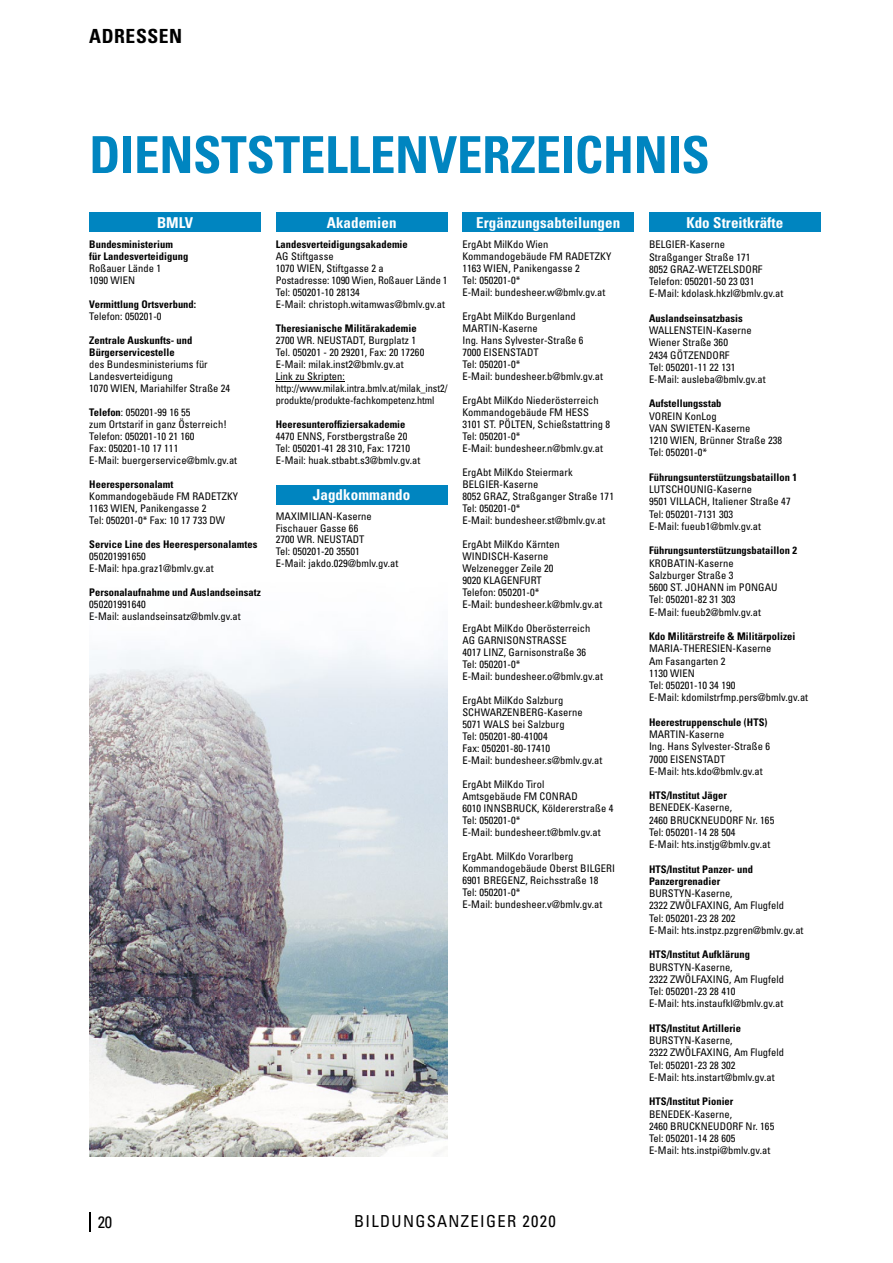
<style>
.page{position:relative;width:893px;height:1263px;background:#fff}
.page>*{position:absolute;margin:0;border:0;box-sizing:border-box;transform-origin:0 0}
.t1{font:700 condensed 51px "Univers LT Std";letter-spacing:-.005em;color:#0085c0}
.t2{font:700 condensed 19.5px "Univers";letter-spacing:.03em;color:#000}
.t3{font:condensed 16.5px "Univers LT Std";letter-spacing:.08em;color:#000}
.t4{font:700 condensed 15px "Univers LT Std";letter-spacing:.005em;color:#fff}
.t5{font:condensed 10.5px/12px "Univers LT Std";letter-spacing:.005em;color:#000}
.t6{font:700 condensed 10.5px/12px "Univers LT Std";letter-spacing:.005em;color:#000}
.s1{font-weight:700}
</style>
<div class="page">
<svg style="left:89px;top:1212px;width:2px;height:19px"></svg>
<img style="left:89px;top:642px;width:358px;height:515px">
<div style="left:89px;top:213px;width:172px;height:19px;background:#0085c0"></div>
<div style="left:462px;top:213px;width:172px;height:19px;background:#0085c0"></div>
<div style="left:276px;top:213px;width:171px;height:19px;background:#0085c0"></div>
<hr style="left:276px;top:381px;width:69px;height:1px;background:#000">
<div style="left:276px;top:485px;width:171px;height:19px;background:#0085c0"></div>
<div style="left:649px;top:213px;width:172px;height:19px;background:#0085c0"></div>
<h2 class="t2" style="left:89px;top:24px;width:94px">ADRESSEN</h2>
<h1 class="t1" style="left:89px;top:124px;width:622px">DIENSTSTELLENVERZEICHNIS</h1>
<h3 class="t4" style="left:157px;top:213px;width:37px">BMLV</h3>
<p class="t6" style="left:89px;top:238px;width:101px">Bundesministerium<br>für Landesverteidigung</p>
<p class="t5" style="left:89px;top:262px;width:73px">Roßauer Lände 1<br>1090 WIEN</p>
<p class="t6" style="left:89px;top:298px;width:108px">Vermittlung Ortsverbund:</p>
<p class="t5" style="left:89px;top:310px;width:74px">Telefon: 050201-0</p>
<p class="t6" style="left:89px;top:334px;width:105px">Zentrale Auskunfts- und<br>Bürgerservicestelle</p>
<p class="t5" style="left:89px;top:358px;width:143px">des Bundesministeriums für<br>Landesverteidigung<br>1070 WIEN, Mariahilfer Straße 24</p>
<p class="t5" style="left:89px;top:406px;width:149px"><span class="s1">Telefon</span>: 050201-99 16 55<br>zum Ortstarif in ganz Österreich!<br>Telefon: 050201-10 21 160<br>Fax: 050201-10 17 111<br>E-Mail: buergerservice@bmlv.gv.at</p>
<p class="t6" style="left:89px;top:478px;width:86px">Heerespersonalamt</p>
<p class="t5" style="left:89px;top:490px;width:150px">Kommandogebäude FM RADETZKY<br>1163 WIEN, Panikengasse 2<br>Tel: 050201-0* Fax: 10 17 733 DW</p>
<p class="t6" style="left:89px;top:538px;width:170px">Service Line des Heerespersonalamtes</p>
<p class="t5" style="left:89px;top:550px;width:126px">050201991650<br>E-Mail: hpa.graz1@bmlv.gv.at</p>
<p class="t6" style="left:89px;top:586px;width:173px">Personalaufnahme und Auslandseinsatz</p>
<p class="t5" style="left:89px;top:598px;width:153px">050201991640<br>E-Mail: auslandseinsatz@bmlv.gv.at</p>
<h3 class="t4" style="left:327px;top:213px;width:71px">Akademien</h3>
<p class="t6" style="left:276px;top:238px;width:134px">Landesverteidigungsakademie</p>
<p class="t5" style="left:276px;top:250px;width:173px">AG Stiftgasse<br>1070 WIEN, Stiftgasse 2 a<br>Postadresse: 1090 Wien, Roßauer Lände 1<br>Tel: 050201-10 28134<br>E-Mail: christoph.witamwas@bmlv.gv.at</p>
<p class="t6" style="left:276px;top:322px;width:142px">Theresianische Militärakademie</p>
<p class="t5" style="left:276px;top:334px;width:173px">2700 WR. NEUSTADT, Burgplatz 1<br>Tel. 050201 - 20 29201, Fax: 20 17260<br>E-Mail: milak.inst2@bmlv.gv.at<br>Link zu Skripten: http://www.milak.intra.bmlv.at/milak_inst2/ produkte/produkte-fachkompetenz.html</p>
<p class="t6" style="left:276px;top:418px;width:131px">Heeresunteroffiziersakademie</p>
<p class="t5" style="left:276px;top:430px;width:146px">4470 ENNS, Forstbergstraße 20<br>Tel: 050201-41 28 310, Fax: 17210<br>E-Mail: huak.stbabt.s3@bmlv.gv.at</p>
<h3 class="t4" style="left:313px;top:485px;width:99px">Jagdkommando</h3>
<p class="t5" style="left:276px;top:510px;width:124px">MAXIMILIAN-Kaserne<br>Fischauer Gasse 66<br>2700 WR. NEUSTADT<br>Tel: 050201-20 35501<br>E-Mail: jakdo.029@bmlv.gv.at</p>
<h3 class="t4" style="left:476px;top:213px;width:145px">Ergänzungsabteilungen</h3>
<p class="t5" style="left:462px;top:238px;width:150px">ErgAbt MilKdo Wien<br>Kommandogebäude FM RADETZKY<br>1163 WIEN, Panikengasse 2<br>Tel: 050201-0*<br>E-Mail: bundesheer.w@bmlv.gv.at</p>
<p class="t5" style="left:462px;top:310px;width:142px">ErgAbt MilKdo Burgenland<br>MARTIN-Kaserne<br>Ing. Hans Sylvester-Straße 6<br>7000 EISENSTADT<br>Tel: 050201-0*<br>E-Mail: bundesheer.b@bmlv.gv.at</p>
<p class="t5" style="left:462px;top:394px;width:149px">ErgAbt MilKdo Niederösterreich<br>Kommandogebäude FM HESS<br>3101 ST. PÖLTEN, Schießstattring 8<br>Tel: 050201-0*<br>E-Mail: bundesheer.n@bmlv.gv.at</p>
<p class="t5" style="left:462px;top:466px;width:153px">ErgAbt MilKdo Steiermark<br>BELGIER-Kaserne<br>8052 GRAZ, Straßganger Straße 171<br>Tel: 050201-0*<br>E-Mail: bundesheer.st@bmlv.gv.at</p>
<p class="t5" style="left:462px;top:538px;width:142px">ErgAbt MilKdo Kärnten<br>WINDISCH-Kaserne<br>Welzenegger Zeile 20<br>9020 KLAGENFURT<br>Telefon: 050201-0*<br>E-Mail: bundesheer.k@bmlv.gv.at</p>
<p class="t5" style="left:462px;top:622px;width:142px">ErgAbt MilKdo Oberösterreich<br>AG GARNISONSTRASSE<br>4017 LINZ, Garnisonstraße 36<br>Tel: 050201-0*<br>E-Mail: bundesheer.o@bmlv.gv.at</p>
<p class="t5" style="left:462px;top:694px;width:142px">ErgAbt MilKdo Salzburg<br>SCHWARZENBERG-Kaserne<br>5071 WALS bei Salzburg<br>Tel: 050201-80-41004<br>Fax: 050201-80-17410<br>E-Mail: bundesheer.s@bmlv.gv.at</p>
<p class="t5" style="left:462px;top:778px;width:152px">ErgAbt MilKdo Tirol<br>Amtsgebäude FM CONRAD<br>6010 INNSBRUCK, Köldererstraße 4<br>Tel: 050201-0*<br>E-Mail: bundesheer.t@bmlv.gv.at</p>
<p class="t5" style="left:462px;top:850px;width:154px">ErgAbt. MilKdo Vorarlberg<br>Kommandogebäude Oberst BILGERI<br>6901 BREGENZ, Reichsstraße 18<br>Tel: 050201-0*<br>E-Mail: bundesheer.v@bmlv.gv.at</p>
<h3 class="t4" style="left:686px;top:213px;width:98px">Kdo Streitkräfte</h3>
<p class="t5" style="left:649px;top:238px;width:136px">BELGIER-Kaserne<br>Straßganger Straße 171<br>8052 GRAZ-WETZELSDORF<br>Telefon: 050201-50 23 031<br>E-Mail: kdolask.hkzl@bmlv.gv.at</p>
<p class="t6" style="left:649px;top:312px;width:95px">Auslandseinsatzbasis</p>
<p class="t5" style="left:649px;top:324px;width:118px">WALLENSTEIN-Kaserne<br>Wiener Straße 360<br>2434 GÖTZENDORF<br>Tel: 050201-11 22 131<br>E-Mail: ausleba@bmlv.gv.at</p>
<p class="t6" style="left:649px;top:398px;width:74px">Aufstellungsstab</p>
<p class="t5" style="left:649px;top:410px;width:135px">VOREIN KonLog<br>VAN SWIETEN-Kaserne<br>1210 WIEN, Brünner Straße 238<br>Tel: 050201-0*</p>
<p class="t6" style="left:649px;top:471px;width:150px">Führungsunterstützungsbataillon 1</p>
<p class="t5" style="left:649px;top:483px;width:143px">LUTSCHOUNIG-Kaserne<br>9501 VILLACH, Italiener Straße 47<br>Tel: 050201-7131 303<br>E-Mail: fueub1@bmlv.gv.at</p>
<p class="t6" style="left:649px;top:545px;width:150px">Führungsunterstützungsbataillon 2</p>
<p class="t5" style="left:649px;top:557px;width:130px">KROBATIN-Kaserne<br>Salzburger Straße 3<br>5600 ST. JOHANN im PONGAU<br>Tel: 050201-82 31 303<br>E-Mail: fueub2@bmlv.gv.at</p>
<p class="t6" style="left:649px;top:630px;width:148px">Kdo Militärstreife &amp; Militärpolizei</p>
<p class="t5" style="left:649px;top:642px;width:161px">MARIA-THERESIEN-Kaserne<br>Am Fasangarten 2<br>1130 WIEN<br>Tel: 050201-10 34 190<br>E-Mail: kdomilstrfmp.pers@bmlv.gv.at</p>
<p class="t6" style="left:649px;top:716px;width:120px">Heerestruppenschule (HTS)</p>
<p class="t5" style="left:649px;top:728px;width:123px">MARTIN-Kaserne<br>Ing. Hans Sylvester-Straße 6<br>7000 EISENSTADT<br>E-Mail: hts.kdo@bmlv.gv.at</p>
<p class="t6" style="left:649px;top:789px;width:79px">HTS/Institut Jäger</p>
<p class="t5" style="left:649px;top:801px;width:127px">BENEDEK-Kaserne,<br>2460 BRUCKNEUDORF Nr. 165<br>Tel: 050201-14 28 504<br>E-Mail: hts.instjg@bmlv.gv.at</p>
<p class="t6" style="left:649px;top:863px;width:106px">HTS/Institut Panzer- und<br>Panzergrenadier</p>
<p class="t5" style="left:649px;top:887px;width:156px">BURSTYN-Kaserne,<br>2322 ZWÖLFAXING, Am Flugfeld<br>Tel: 050201-23 28 202<br>E-Mail: hts.instpz.pzgren@bmlv.gv.at</p>
<p class="t6" style="left:649px;top:949px;width:102px">HTS/Institut Aufklärung</p>
<p class="t5" style="left:649px;top:960px;width:137px">BURSTYN-Kaserne,<br>2322 ZWÖLFAXING, Am Flugfeld<br>Tel: 050201-23 28 410<br>E-Mail: hts.instaufkl@bmlv.gv.at</p>
<p class="t6" style="left:649px;top:1022px;width:94px">HTS/Institut Artillerie</p>
<p class="t5" style="left:649px;top:1034px;width:137px">BURSTYN-Kaserne,<br>2322 ZWÖLFAXING, Am Flugfeld<br>Tel: 050201-23 28 302<br>E-Mail: hts.instart@bmlv.gv.at</p>
<p class="t6" style="left:649px;top:1095px;width:86px">HTS/Institut Pionier</p>
<p class="t5" style="left:649px;top:1107px;width:127px">BENEDEK-Kaserne,<br>2460 BRUCKNEUDORF Nr. 165<br>Tel: 050201-14 28 605<br>E-Mail: hts.instpi@bmlv.gv.at</p>
<h3 class="t3" style="left:98px;top:1211px;width:16px">20</h3>
<h3 class="t3" style="left:354px;top:1211px;width:203px">BILDUNGSANZEIGER 2020</h3>
</div>
